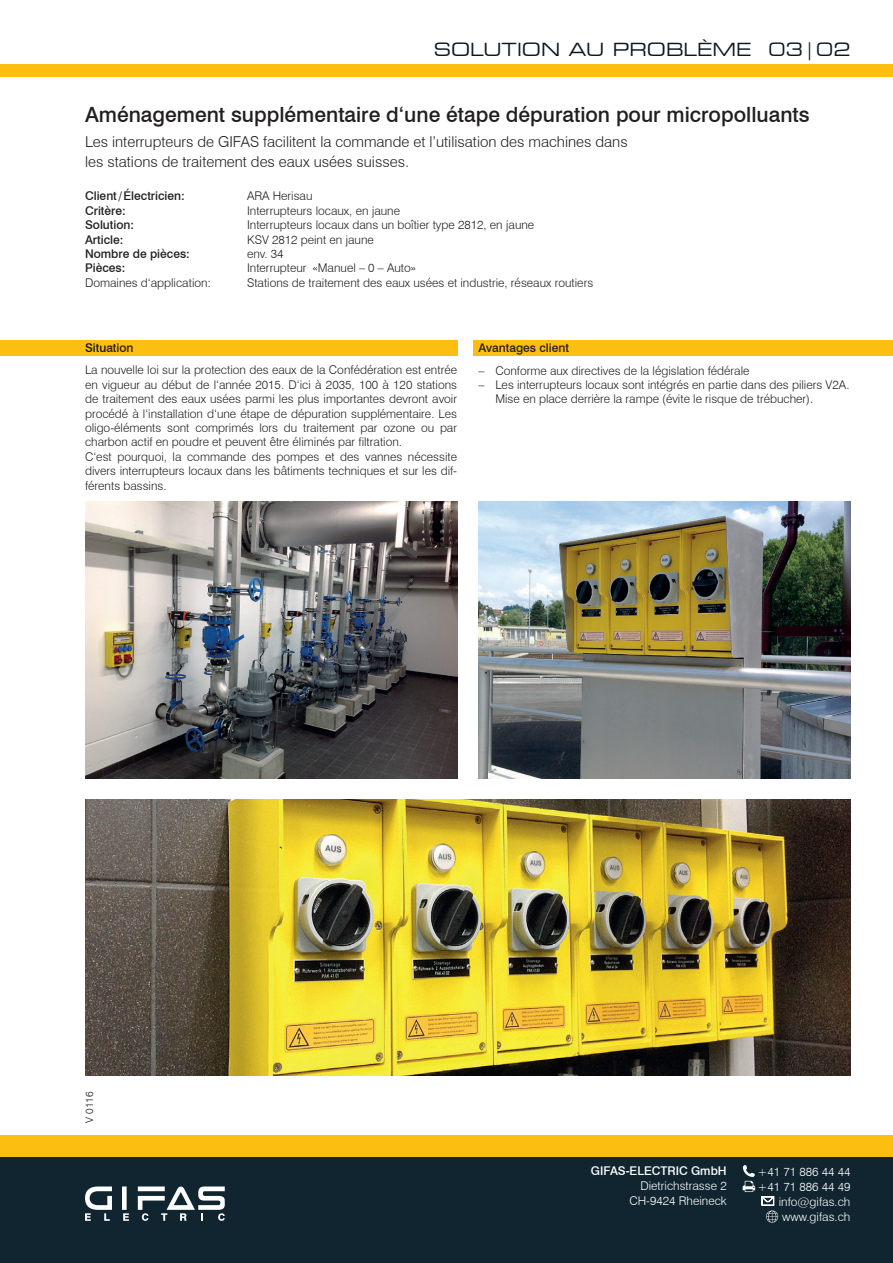
<style>
.page{position:relative;width:893px;height:1263px;background:#fff}
.page>*{position:absolute;margin:0;border:0;box-sizing:border-box;transform-origin:0 0}
.t1{font:500 21px "Swiss 721 BT";color:#231f20}
.t2{font:expanded 18px "Square 721 BT";color:#0b1721}
.t3{font:300 15px/19.5px "Swiss 721 BT";color:#231f20}
.t4{font:300 12px/14.4px "Swiss 721 BT";color:#231f20;text-align:justify}
.Aufzählung{font:500 12px "Swiss 721 BT";color:#231f20}
.t5{font:300 12px/15px "Swiss 721 BT";color:#fff;text-align:right}
.t6{font:500 12px "Swiss 721 BT";color:#fff}
.t7{font:300 10.5px "Swiss 721 BT";color:#231f20}
.s1{color:#0b1721}
</style>
<div class="page">
<div style="left:0;top:64px;width:893px;height:13px;background:#fdbe12"></div>
<div style="left:0;top:1157px;width:893px;height:106px;background:#112530"></div>
<div style="left:0;top:1135px;width:893px;height:22px;background:#fdbe12"></div>
<div style="left:122px;top:1186px;width:5px;height:24px;background:#fff"></div>
<svg style="left:85px;top:1186px;width:27px;height:35px"></svg>
<svg style="left:123px;top:1213px;width:6px;height:8px"></svg>
<svg style="left:138px;top:1186px;width:87px;height:35px"></svg>
<svg style="left:743px;top:1165px;width:12px;height:27px"></svg>
<svg style="left:762px;top:1196px;width:16px;height:26px"></svg>
<div style="left:0;top:340px;width:457px;height:16px;background:#fdbe12"></div>
<div style="left:473px;top:340px;width:420px;height:16px;background:#fdbe12"></div>
<img style="left:478px;top:502px;width:372px;height:276px">
<img style="left:85px;top:502px;width:372px;height:276px">
<img style="left:85px;top:799px;width:765px;height:277px">
<h2 class="t2" style="left:434px;top:39px;width:418px">SOLUTION AU PROBLÈME 03|02</h2>
<p class="t1" style="left:85px;top:102px;width:726px">Aménagement supplémentaire d‘une étape dépuration pour micropolluants</p>
<p class="t3" style="left:85px;top:132px;width:544px">Les interrupteurs de GIFAS facilitent la commande et l’utilisation des machines dans les stations de traitement des eaux usées suisses.</p>
<p class="Aufzählung" style="left:85px;top:189px;width:101px">Client/Électricien:</p>
<p class="t4" style="left:247px;top:189px;width:67px">ARA Herisau</p>
<p class="Aufzählung" style="left:85px;top:203px;width:42px">Critère:</p>
<p class="t4" style="left:247px;top:203px;width:155px">Interrupteurs locaux, en jaune</p>
<p class="Aufzählung" style="left:85px;top:218px;width:51px">Solution:</p>
<p class="t4" style="left:247px;top:218px;width:289px">Interrupteurs locaux dans un boîtier type 2812, en jaune</p>
<p class="Aufzählung" style="left:85px;top:232px;width:40px">Article:</p>
<p class="t4" style="left:247px;top:232px;width:128px">KSV 2812 peint en jaune</p>
<p class="Aufzählung" style="left:85px;top:247px;width:106px">Nombre de pièces:</p>
<p class="t4" style="left:247px;top:246px;width:38px">env. 34</p>
<p class="Aufzählung" style="left:85px;top:261px;width:42px">Pièces:</p>
<p class="t4" style="left:247px;top:261px;width:170px">Interrupteur «Manuel – 0 – Auto»</p>
<p class="t4" style="left:85px;top:275px;width:128px">Domaines d‘application:</p>
<p class="t4" style="left:247px;top:275px;width:348px">Stations de traitement des eaux usées et industrie, réseaux routiers</p>
<p class="Aufzählung" style="left:85px;top:340px;width:50px"><span class="s1">Situ</span>ation</p>
<p class="t4" style="left:85px;top:363px;width:374px">La nouvelle loi sur la protection des eaux de la Confédération est entrée en vigueur au début de l‘année 2015. D‘ici à 2035, 100 à 120 stations de traitement des eaux usées parmi les plus importantes devront avoir procédé à l‘installation d‘une étape de dépuration supplémentaire. Les oligo-éléments sont comprimés lors du traitement par ozone ou par charbon actif en poudre et peuvent être éliminés par filtration.</p>
<p class="t4" style="left:85px;top:449px;width:374px">C‘est pourquoi, la commande des pompes et des vannes nécessite divers interrupteurs locaux dans les bâtiments techniques et sur les dif&shy;férents bassins.</p>
<p class="Aufzählung" style="left:478px;top:340px;width:92px">Avantages client</p>
<p class="t4" style="left:478px;top:363px;width:273px">– Conforme aux directives de la législation fédérale</p>
<p class="t4" style="left:495px;top:377px;width:356px;text-indent:-17px">– Les interrupteurs locaux sont intégrés en partie dans des piliers V2A.<br>Mise en place derrière la rampe (évite le risque de trébucher).</p>
<p class="t7" style="left:83px;top:1123px;width:33px;rotate:-90deg">V 0116</p>
<p class="t6" style="left:591px;top:1164px;width:137px">GIFAS-ELECTRIC GmbH</p>
<p class="t5" style="left:629px;top:1178px;width:99px">Dietrichstrasse 2<br>CH-9424 Rheineck</p>
<p class="t5" style="left:757px;top:1164px;width:95px">+41 71 886 44 44 +41 71 886 44 49 info@gifas.ch www.gifas.ch</p>
</div>
